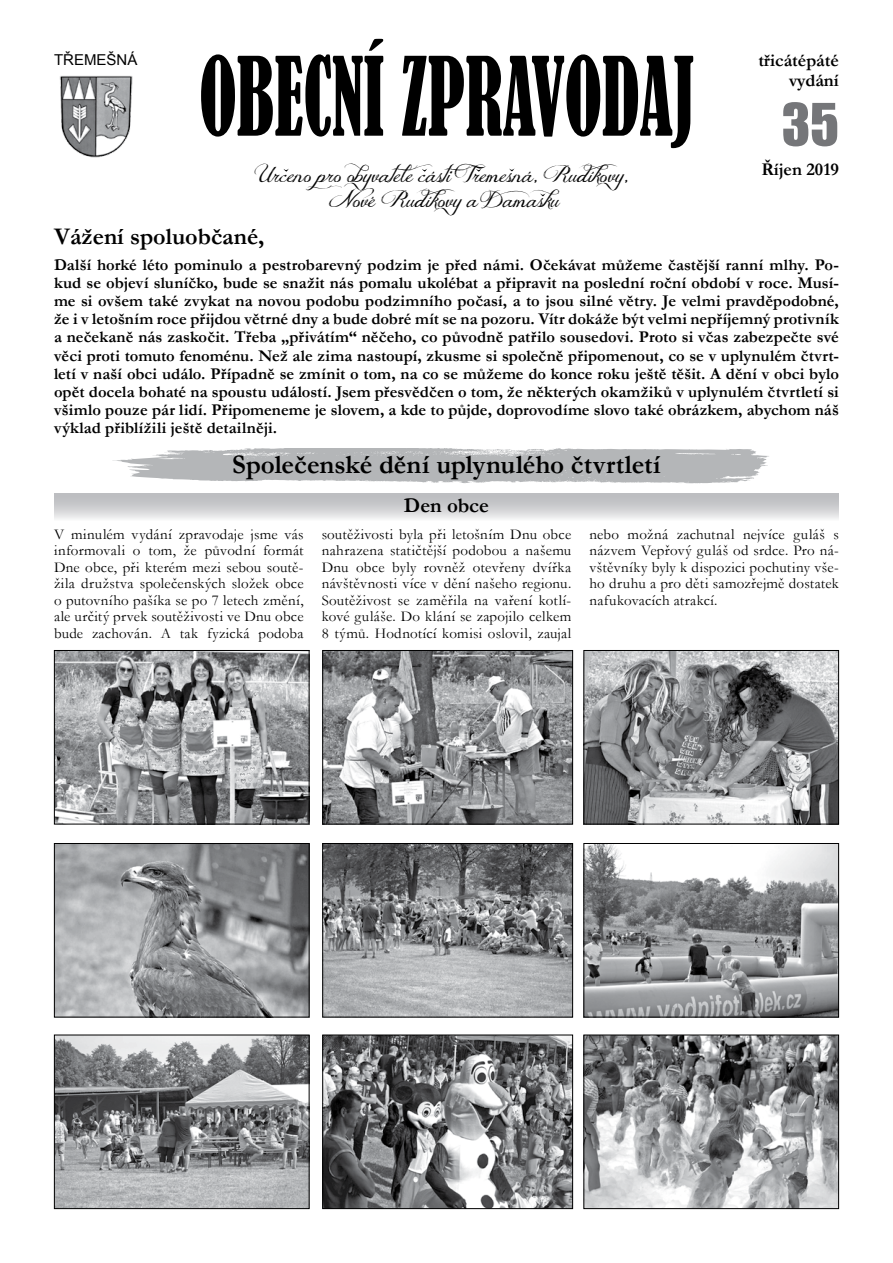
<style>
.page{position:relative;width:893px;height:1263px;background:#fff}
.page>*{position:absolute;margin:0;border:0;box-sizing:border-box;transform-origin:0 0}
.t1{font:condensed 101.4px "Bernard";color:#000;scale:.69 1}
.t2{font:54px "Impact";color:#757679}
.t3{font:700 27px "Garamond";color:#000}
.t4{font:700 24px "Garamond";color:#000}
.t5{font:21px/25.2px "Jellyka Delicious Cake";color:#000;text-align:center}
.t6{font:700 21px "Garamond";color:#000}
.t7{font:700 18px/20.1px "Garamond";color:#000;text-align:right}
.t8{font:700 16.5px/18px "Garamond";letter-spacing:.005em;color:#000;text-align:justify}
.t9{font:15px/16.5px "Garamond";letter-spacing:.015em;color:#000;text-align:justify}
.t10{font:15px "Arial";color:#000}
</style>
<div class="page">
<img style="left:60px;top:76px;width:73px;height:82px">
<svg style="left:112px;top:448px;width:657px;height:35px;background:#bfc1c3"></svg>
<img style="left:56px;top:652px;width:251px;height:170px">
<div style="left:54px;top:650px;width:255px;height:174px;border:1px solid #000"></div>
<img style="left:56px;top:845px;width:251px;height:170px">
<div style="left:54px;top:843px;width:255px;height:174px;border:1px solid #000"></div>
<img style="left:56px;top:1037px;width:251px;height:170px">
<div style="left:54px;top:1035px;width:255px;height:174px;border:1px solid #000"></div>
<img style="left:324px;top:652px;width:247px;height:170px">
<div style="left:322px;top:650px;width:251px;height:174px;border:1px solid #000"></div>
<img style="left:324px;top:845px;width:247px;height:170px">
<div style="left:322px;top:843px;width:251px;height:174px;border:1px solid #000"></div>
<img style="left:324px;top:1037px;width:247px;height:170px">
<div style="left:322px;top:1035px;width:251px;height:174px;border:1px solid #000"></div>
<img style="left:585px;top:652px;width:252px;height:170px">
<div style="left:583px;top:650px;width:256px;height:174px;border:1px solid #000"></div>
<img style="left:585px;top:845px;width:252px;height:170px">
<div style="left:583px;top:843px;width:256px;height:174px;border:1px solid #000"></div>
<img style="left:585px;top:1037px;width:252px;height:170px">
<div style="left:583px;top:1035px;width:256px;height:174px;border:1px solid #000"></div>
<svg style="left:540px;top:193px;width:6px;height:3px"></svg>
<div style="left:54px;top:493px;width:785px;height:28px;background:linear-gradient(to bottom,#b1b2b6,#eff0f0)"></div>
<p class="t10" style="left:54px;top:50px;width:85px">TŘEMEŠNÁ</p>
<h1 class="t1" style="left:199px;top:38px;width:719px">OBECNÍ ZPRAVODAJ</h1>
<p class="t5" style="left:260px;top:163px;width:386px">Urceno pro obyvatele cásti Tremesná, Rudíkovy,<br>Nové Rudíkovya Damasku</p>
<p class="t7" style="left:758px;top:50px;width:82px">třicátépáté vydání</p>
<h2 class="t2" style="left:782px;top:83px;width:59px">35</h2>
<p class="t7" style="left:761px;top:160px;width:79px">Říjen 2019</p>
<h3 class="t4" style="left:54px;top:221px;width:212px">Vážení spoluobčané,</h3>
<p class="t8" style="left:54px;top:256px;width:786px">Další horké léto pominulo a pestrobarevný podzim je před námi. Očekávat můžeme častější ranní mlhy. Po&shy;kud se objeví sluníčko, bude se snažit nás pomalu ukolébat a připravit na poslední roční období v roce. Musí&shy;me si ovšem také zvykat na novou podobu podzimního počasí, a to jsou silné větry. Je velmi pravděpodobné, že i v letošním roce přijdou větrné dny a bude dobré mít se na pozoru. Vítr dokáže být velmi nepříjemný protivník a nečekaně nás zaskočit. Třeba „přivátím“ něčeho, co původně patřilo sousedovi. Proto si včas zabezpečte své věci proti tomuto fenoménu. Než ale zima nastoupí, zkusme si společně připomenout, co se v uplynulém čtvrt&shy;letí v naší obci událo. Případně se zmínit o tom, na co se můžeme do konce roku ještě těšit. A dění v obci bylo opět docela bohaté na spoustu událostí. Jsem přesvědčen o tom, že některých okamžiků v uplynulém čtvrtletí si všimlo pouze pár lidí. Připomeneme je slovem, a kde to půjde, doprovodíme slovo také obrázkem, abychom náš výklad přiblížili ještě detailněji.</p>
<h3 class="t3" style="left:232px;top:446px;width:430px">Společenské dění uplynulého čtvrtletí</h3>
<p class="t6" style="left:404px;top:491px;width:87px">Den obce</p>
<p class="t9" style="left:54px;top:525px;width:251px">V minulém vydání zpravodaje jsme vás informovali o tom, že původní formát Dne obce, při kterém mezi sebou soutě&shy;žila družstva společenských složek obce o putovního pašíka se po 7 letech změní, ale určitý prvek soutěživosti ve Dnu obce bude zachován. A tak fyzická podoba</p>
<p class="t9" style="left:322px;top:525px;width:251px">soutěživosti byla při letošním Dnu obce nahrazena statičtější podobou a našemu Dnu obce byly rovněž otevřeny dvířka návštěvnosti více v dění našeho regionu.<br>Soutěživost se zaměřila na vaření kotlí&shy;kové guláše. Do klání se zapojilo celkem 8 týmů. Hodnotící komisi oslovil, zaujal</p>
<p class="t9" style="left:589px;top:525px;width:251px">nebo možná zachutnal nejvíce guláš s názvem Vepřový guláš od srdce. Pro ná&shy;vštěvníky byly k dispozici pochutiny vše&shy;ho druhu a pro děti samozřejmě dostatek nafukovacích atrakcí.</p>
</div>
